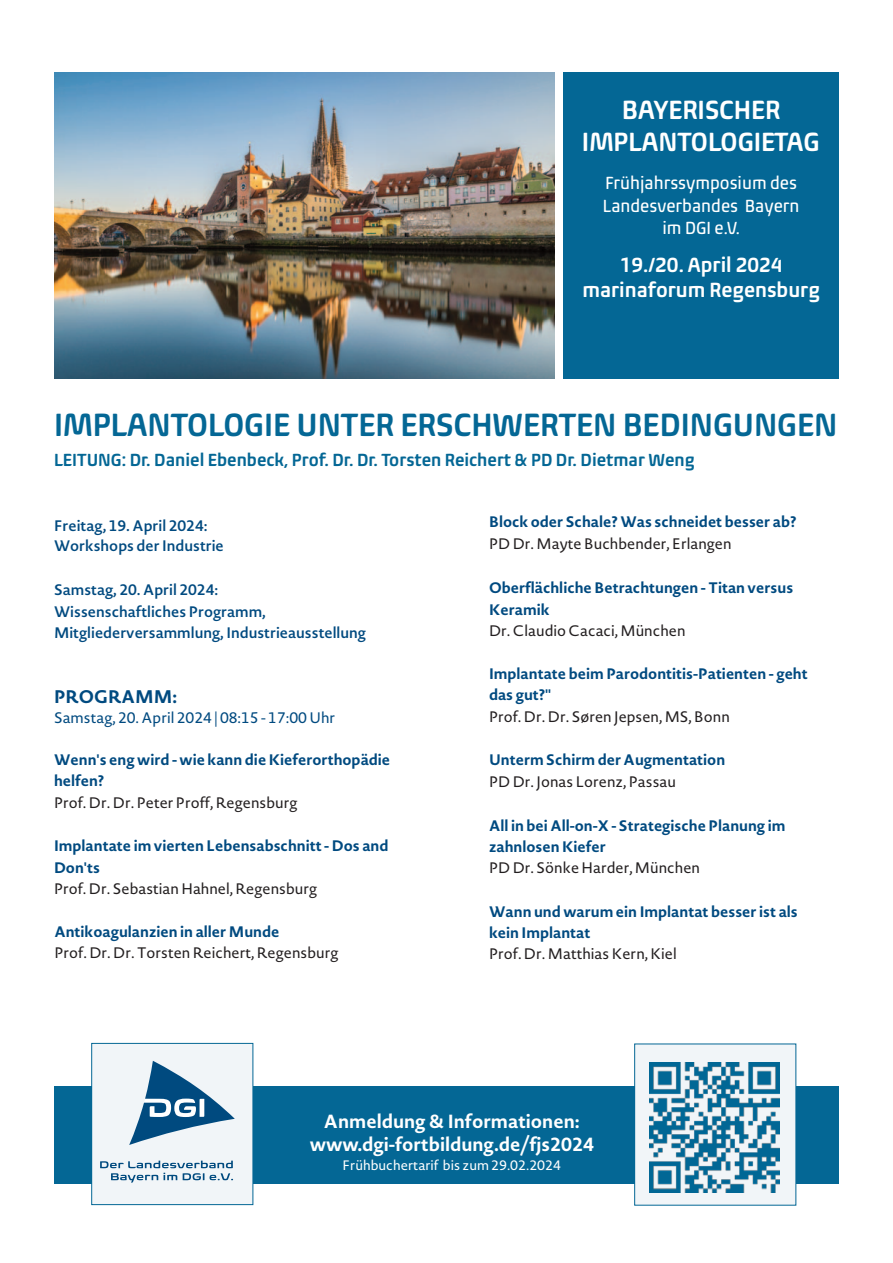
<style>
.page{position:relative;width:893px;height:1263px;background:#fff}
.page>*{position:absolute;margin:0;border:0;box-sizing:border-box;transform-origin:0 0}
.t1{font:600 condensed 33px "Biome Std";color:#046795}
.t2{font:600 condensed 27px/32.4px "Biome Std";color:#fff;text-align:center}
.t3{font:600 condensed 21px/25.2px "Biome Std";color:#fff;text-align:center}
.t4{font:700 18.75px/22.8px "Novel Sans Pro";color:#fff;text-align:center}
.t5{font:600 condensed 18px "Biome Std";color:#046795}
.t6{font:condensed 18px/23.5px "Biome Std";color:#fff}
.t7{font:700 18px "Novel Sans Pro";color:#004a80}
.t8{font:700 15px/21.6px "Novel Sans Pro";color:#004a80}
.t9{font:600 15px/21.3px "Novel Sans Pro";color:#004a80}
.t10{font:15px/21px "Novel Sans Pro";color:#231f20}
.t11{font:15px "Novel Sans Pro";color:#004a80}
.t12{font:13.5px "Novel Sans Pro";color:#fff}
.s1{font-weight:400;color:#231f20}
.s2{font-weight:700;color:#004a80}
</style>
<div class="page">
<img style="left:54px;top:72px;width:500px;height:307px">
<div style="left:563px;top:72px;width:276px;height:307px;background:#046795"></div>
<div style="left:54px;top:1086px;width:785px;height:98px;background:#046795"></div>
<div style="left:635px;top:1044px;width:161px;height:161px;background:#f1f5f8"></div>
<img style="left:649px;top:1063px;width:130px;height:129px">
<div style="left:92px;top:1043px;width:161px;height:161px;background:#f1f5f8"></div>
<svg style="left:100px;top:1160px;width:133px;height:23px"></svg>
<svg style="left:129px;top:1061px;width:106px;height:84px"></svg>
<div style="left:92px;top:1043px;width:161px;height:162px;border:1px solid #046795"></div>
<p class="t2" style="left:582px;top:93px;width:239px">BAYERISCHER<br>IMPLANTOLOGIETAG</p>
<p class="t6" style="left:603px;top:171px;width:198px">Frühjahrssymposium des<br>Landesverbandes Bayern</p>
<p class="t6" style="left:662px;top:216px;width:79px">im DGI e.V.</p>
<p class="t3" style="left:582px;top:252px;width:239px">19./20. April 2024 marinaforum Regensburg</p>
<p class="t1" style="left:54px;top:405px;width:785px">IMPLANTOLOGIE UNTER ERSCHWERTEN BEDINGUNGEN</p>
<p class="t5" style="left:54px;top:449px;width:642px">LEITUNG: Dr. Daniel Ebenbeck, Prof. Dr. Dr. Torsten Reichert &amp; PD Dr. Dietmar Weng</p>
<p class="t9" style="left:54px;top:516px;width:171px;line-height:20.9px">Freitag, 19. April 2024:<br>Workshops der Industrie</p>
<p class="t9" style="left:54px;top:581px;width:314px">Samstag, 20. April 2024:<br>Wissenschaftliches Programm,<br>Mitgliederversammlung, Industrieausstellung</p>
<p class="t7" style="left:54px;top:684px;width:125px">PROGRAMM:</p>
<p class="t11" style="left:54px;top:707px;width:283px">Samstag, 20. April 2024 | 08:15 - 17:00 Uhr</p>
<p class="t8" style="left:54px;top:748px;width:338px">Wenn's eng wird - wie kann die Kieferorthopädie helfen?<br><span class="s1">Prof. Dr. Dr. Peter Proff, Regensburg</span></p>
<p class="t8" style="left:54px;top:834px;width:336px">Implantate im vierten Lebensabschnitt - Dos and<br>Don'ts<br><span class="s1">Prof. Dr. Sebastian Hahnel, Regensburg</span></p>
<p class="t10" style="left:54px;top:921px;width:286px"><span class="s2">Antikoagulanzien in aller Munde<br></span>Prof. Dr. Dr. Torsten Reichert, Regensburg</p>
<p class="t8" style="left:489px;top:511px;width:309px">Block oder Schale? Was schneidet besser ab?<br><span class="s1">PD Dr. Mayte Buchbender, Erlangen</span></p>
<p class="t8" style="left:489px;top:577px;width:306px">Oberflächliche Betrachtungen - Titan versus<br>Keramik<br><span class="s1">Dr. Claudio Cacaci, München</span></p>
<p class="t8" style="left:489px;top:662px;width:320px">Implantate beim Parodontitis-Patienten - geht das gut?"<br><span class="s1">Prof. Dr. Dr. Søren Jepsen, MS, Bonn</span></p>
<p class="t8" style="left:489px;top:749px;width:238px">Unterm Schirm der Augmentation<br><span class="s1">PD Dr. Jonas Lorenz, Passau</span></p>
<p class="t8" style="left:489px;top:814px;width:298px">All in bei All-on-X - Strategische Planung im zahnlosen Kiefer<br><span class="s1">PD Dr. Sönke Harder, München</span></p>
<p class="t8" style="left:489px;top:901px;width:310px;line-height:21px">Wann und warum ein Implantat besser ist als kein Implantat<br><span class="s1">Prof. Dr. Matthias Kern, Kiel</span></p>
<p class="t4" style="left:310px;top:1109px;width:286px">Anmeldung &amp; Informationen: www.dgi-fortbildung.de/fjs2024</p>
<p class="t12" style="left:342px;top:1155px;width:220px">Frühbuchertarif bis zum 29.02.2024</p>
</div>
